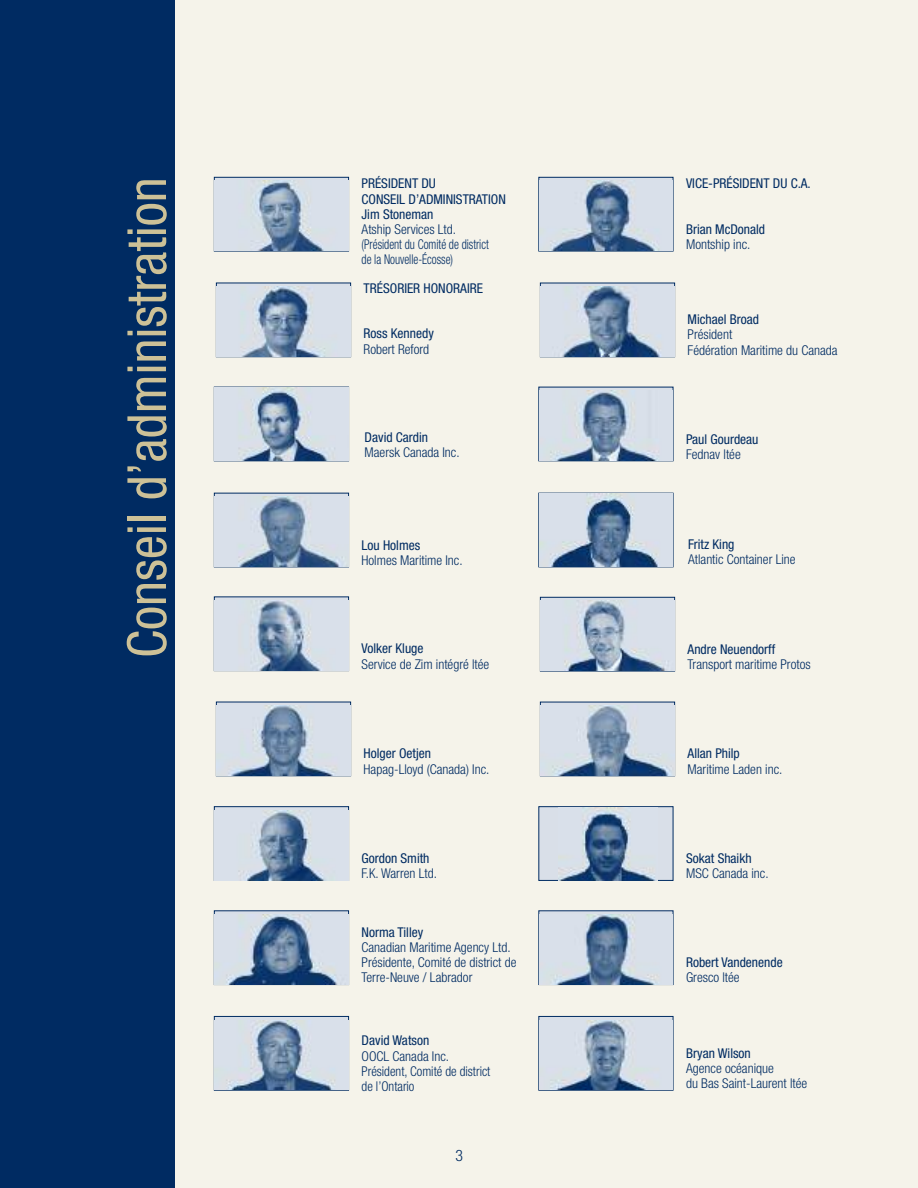
<style>
.page{position:relative;width:918px;height:1188px;background:#f5f3ea}
.page>*{position:absolute;margin:0;border:0;box-sizing:border-box;transform-origin:0 0}
.t1{font:condensed 54px "Helvetica Neue";color:#cdc197}
.t2{font:300 condensed 15.75px "Helvetica Neue";color:#002b62}
.t3{font:300 condensed 13.5px/15.3px "Helvetica Neue";color:#002b62}
.t4{font:condensed 13.5px/15.6px "Helvetica Neue";color:#002b62}
.s1{color:#002b62}
</style>
<div class="page">
<div style="left:0;top:0;width:176px;height:1188px;background:#002b62"></div>
<div style="left:215px;top:178px;width:133px;height:73px;background:#d9dfe8"></div>
<div style="left:214px;top:177px;width:135px;height:74px;border:1px solid #002b62"></div>
<img style="left:215px;top:181px;width:133px;height:70px">
<div style="left:541px;top:283px;width:133px;height:73px;background:#d9dfe8"></div>
<div style="left:540px;top:283px;width:135px;height:74px;border:1px solid #002b62"></div>
<img style="left:541px;top:287px;width:133px;height:69px">
<img style="left:215px;top:496px;width:133px;height:71px">
<div style="left:215px;top:597px;width:133px;height:73px;background:#d9dfe8"></div>
<img style="left:251px;top:600px;width:71px;height:70px">
<div style="left:541px;top:598px;width:133px;height:73px;background:#d9dfe8"></div>
<div style="left:540px;top:597px;width:135px;height:74px;border:1px solid #002b62"></div>
<img style="left:541px;top:601px;width:133px;height:70px">
<div style="left:541px;top:702px;width:133px;height:73px;background:#d9dfe8"></div>
<div style="left:540px;top:702px;width:135px;height:74px;border:1px solid #002b62"></div>
<img style="left:541px;top:706px;width:133px;height:69px">
<div style="left:215px;top:911px;width:133px;height:73px;background:#d9dfe8"></div>
<div style="left:214px;top:910px;width:135px;height:75px;border:1px solid #002b62"></div>
<img style="left:215px;top:914px;width:133px;height:70px">
<div style="left:217px;top:283px;width:133px;height:73px;background:#d9dfe8"></div>
<img style="left:241px;top:287px;width:85px;height:69px">
<div style="left:539px;top:387px;width:134px;height:73px;background:#d9dfe8"></div>
<img style="left:550px;top:391px;width:108px;height:69px">
<div style="left:539px;top:178px;width:134px;height:73px;background:#d9dfe8"></div>
<div style="left:538px;top:177px;width:135px;height:74px;border:1px solid #002b62"></div>
<img style="left:539px;top:181px;width:134px;height:70px">
<div style="left:217px;top:702px;width:133px;height:73px;background:#d9dfe8"></div>
<img style="left:230px;top:706px;width:107px;height:69px">
<div style="left:215px;top:807px;width:133px;height:73px;background:#d9dfe8"></div>
<div style="left:214px;top:806px;width:135px;height:75px;border:1px solid #002b62"></div>
<img style="left:215px;top:810px;width:133px;height:70px">
<div style="left:539px;top:911px;width:134px;height:73px;background:#d9dfe8"></div>
<img style="left:554px;top:914px;width:104px;height:70px">
<div style="left:539px;top:1017px;width:134px;height:73px;background:#d9dfe8"></div>
<div style="left:538px;top:1016px;width:135px;height:75px;border:1px solid #002b62"></div>
<img style="left:539px;top:1020px;width:134px;height:70px">
<div style="left:215px;top:1017px;width:133px;height:73px;background:#d9dfe8"></div>
<div style="left:214px;top:1016px;width:135px;height:75px;border:1px solid #002b62"></div>
<img style="left:215px;top:1020px;width:133px;height:70px">
<div style="left:539px;top:807px;width:134px;height:73px;background:#d9dfe8"></div>
<div style="left:538px;top:806px;width:135px;height:75px;border:1px solid #002b62"></div>
<img style="left:558px;top:807px;width:100px;height:73px">
<div style="left:214px;top:387px;width:135px;height:74px;border:1px solid #002b62"></div>
<img style="left:215px;top:387px;width:133px;height:73px">
<img style="left:539px;top:494px;width:134px;height:73px">
<h1 class="t1" style="left:127px;top:658px;width:652px;rotate:-90deg">Conseil d’administration<span class="s1">xxxxxxxx</span></h1>
<p class="t4" style="left:362px;top:176px;width:146px">PRÉSIDENT DU<br>CONSEIL D’ADMINISTRATION<br>Jim Stoneman</p>
<p class="t3" style="left:362px;top:223px;width:129px">Atship Services Ltd. (Président du Comité de district de la Nouvelle-Écosse)</p>
<p class="t4" style="left:364px;top:282px;width:121px">TRÉSORIER HONORAIRE</p>
<p class="t4" style="left:364px;top:327px;width:72px">Ross Kennedy</p>
<p class="t3" style="left:364px;top:342px;width:67px">Robert Reford</p>
<p class="t4" style="left:365px;top:431px;width:65px">David Cardin</p>
<p class="t3" style="left:365px;top:446px;width:97px">Maersk Canada Inc.</p>
<p class="t4" style="left:362px;top:538px;width:60px">Lou Holmes</p>
<p class="t3" style="left:362px;top:554px;width:103px">Holmes Maritime Inc.</p>
<p class="t4" style="left:362px;top:642px;width:63px">Volker Kluge</p>
<p class="t3" style="left:362px;top:657px;width:129px">Service de Zim intégré ltée</p>
<p class="t4" style="left:364px;top:747px;width:69px">Holger Oetjen</p>
<p class="t3" style="left:364px;top:762px;width:127px">Hapag-Lloyd (Canada) Inc.</p>
<p class="t4" style="left:362px;top:852px;width:69px">Gordon Smith</p>
<p class="t3" style="left:362px;top:867px;width:77px">F.K. Warren Ltd.</p>
<p class="t4" style="left:362px;top:925px;width:63px">Norma Tilley</p>
<p class="t3" style="left:362px;top:941px;width:156px">Canadian Maritime Agency Ltd.<br>Présidente, Comité de district de<br>Terre-Neuve / Labrador</p>
<p class="t4" style="left:362px;top:1034px;width:69px">David Watson</p>
<p class="t3" style="left:362px;top:1049px;width:130px">OOCL Canada Inc.<br>Président, Comité de district de l’Ontario</p>
<p class="t2" style="left:455px;top:1150px;width:9px">3</p>
<p class="t4" style="left:686px;top:176px;width:126px">VICE-PRÉSIDENT DU C.A.</p>
<p class="t4" style="left:686px;top:222px;width:81px">Brian McDonald</p>
<p class="t3" style="left:686px;top:238px;width:66px">Montship inc.</p>
<p class="t4" style="left:688px;top:312px;width:73px">Michael Broad</p>
<p class="t3" style="left:688px;top:328px;width:152px">Président<br>Fédération Maritime du Canada</p>
<p class="t4" style="left:686px;top:432px;width:74px">Paul Gourdeau</p>
<p class="t3" style="left:686px;top:448px;width:56px">Fednav ltée</p>
<p class="t4" style="left:688px;top:537px;width:48px">Fritz King</p>
<p class="t3" style="left:688px;top:553px;width:109px">Atlantic Container Line</p>
<p class="t4" style="left:688px;top:642px;width:89px">Andre Neuendorff</p>
<p class="t3" style="left:688px;top:658px;width:125px">Transport maritime Protos</p>
<p class="t4" style="left:688px;top:747px;width:54px">Allan Philp</p>
<p class="t3" style="left:688px;top:762px;width:96px">Maritime Laden inc.</p>
<p class="t4" style="left:686px;top:852px;width:67px">Sokat Shaikh</p>
<p class="t3" style="left:686px;top:867px;width:84px">MSC Canada inc.</p>
<p class="t4" style="left:686px;top:956px;width:98px">Robert Vandenende</p>
<p class="t3" style="left:686px;top:971px;width:55px">Gresco ltée</p>
<p class="t4" style="left:686px;top:1046px;width:66px">Bryan Wilson</p>
<p class="t3" style="left:686px;top:1062px;width:123px">Agence océanique<br>du Bas Saint-Laurent ltée</p>
</div>
